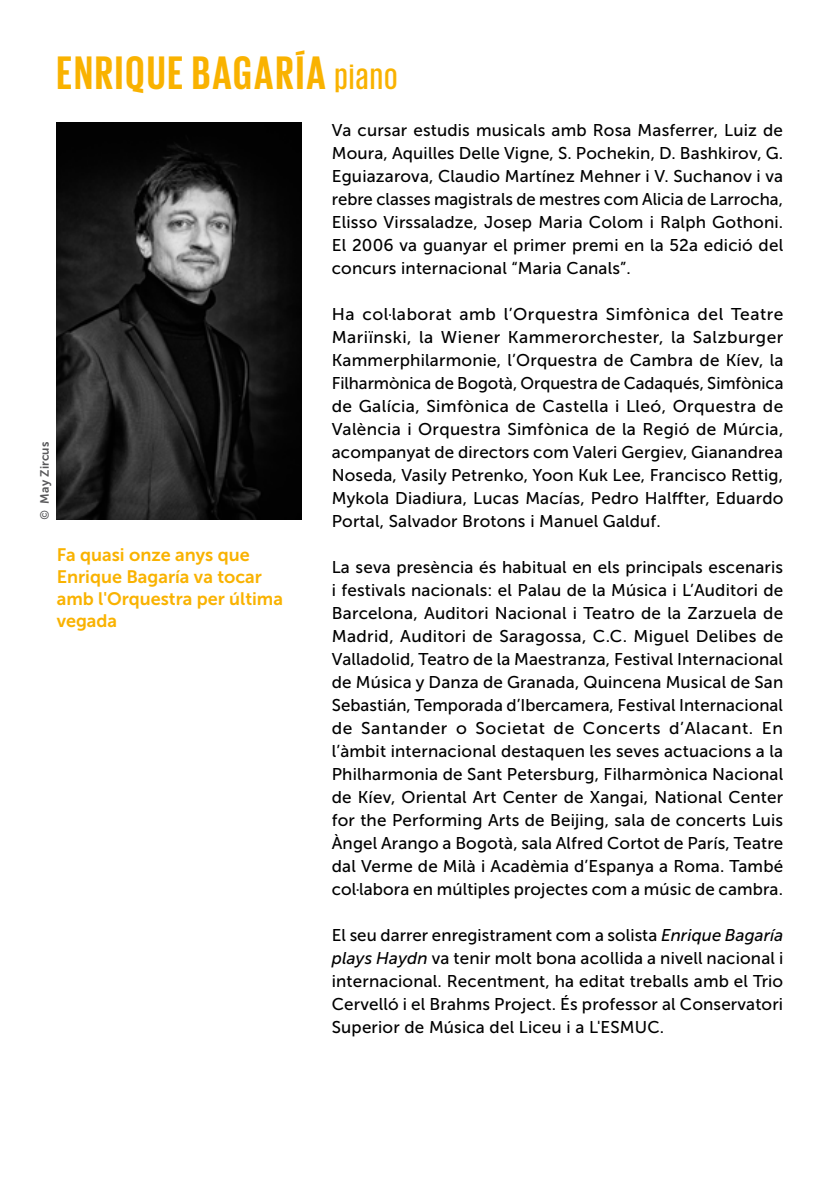
<style>
.page{position:relative;width:840px;height:1191px;background:#fff}
.page>*{position:absolute;margin:0;border:0;box-sizing:border-box;transform-origin:0 0}
.t1{font:700 48px "Giorgio Sans";letter-spacing:.05em;color:#f9b200}
.t2{font:18px/22px "Museo Sans 700";color:#f9b200}
.t3{font:17px/23px "Museo Sans 500";letter-spacing:.01em;color:#000;text-align:justify}
.t4{font:12px "Museo Sans 700";letter-spacing:.01em;color:#58585a}
.s1{font-weight:500;font-size:36px}
.s2{font-style:italic}
.s3{font-family:"Museo Sans 500";font-style:italic}
</style>
<div class="page">
<img style="left:57px;top:123px;width:244px;height:396px">
<h1 class="t1" style="left:57px;top:49px;width:342px">ENRIQUE BAGARÍA <span class="s1">piano</span></h1>
<p class="t3" style="left:331px;top:118px;width:452px">Va cursar estudis musicals amb Rosa Masferrer, Luiz de Moura, Aquilles Delle Vigne, S. Pochekin, D. Bashkirov, G.<br>Eguiazarova, Claudio Martínez Mehner i V. Suchanov i va rebre classes magistrals de mestres com Alicia de Larrocha, Elisso Virssaladze, Josep Maria Colom i Ralph Gothoni.<br>El 2006 va guanyar el primer premi en la 52a edició del concurs internacional “Maria Canals”.</p>
<p class="t3" style="left:331px;top:302px;width:453px">Ha col·laborat amb l’Orquestra Simfònica del Teatre Mariïnski, la Wiener Kammerorchester, la Salzburger Kammerphilarmonie, l’Orquestra de Cambra de Kíev, la Filharmònica de Bogotà, Orquestra de Cadaqués, Simfònica de Galícia, Simfònica de Castella i Lleó, Orquestra de València i Orquestra Simfònica de la Regió de Múrcia, acompanyat de directors com Valeri Gergiev, Gianandrea Noseda, Vasily Petrenko, Yoon Kuk Lee, Francisco Rettig, Mykola Diadiura, Lucas Macías, Pedro Halffter, Eduardo Portal, Salvador Brotons i Manuel Galduf.</p>
<p class="t3" style="left:331px;top:555px;width:453px">La seva presència és habitual en els principals escenaris i festivals nacionals: el Palau de la Música i L’Auditori de Barcelona, Auditori Nacional i Teatro de la Zarzuela de Madrid, Auditori de Saragossa, C.C. Miguel Delibes de Valladolid, Teatro de la Maestranza, Festival Internacional de Música y Danza de Granada, Quincena Musical de San Sebastián, Temporada d’Ibercamera, Festival Internacional de Santander o Societat de Concerts d’Alacant. En l’àmbit internacional destaquen les seves actuacions a la Philharmonia de Sant Petersburg, Filharmònica Nacional de Kíev, Oriental Art Center de Xangai, National Center for the Performing Arts de Beijing, sala de concerts Luis Àngel Arango a Bogotà, sala Alfred Cortot de París, Teatre dal Verme de Milà i Acadèmia d’Espanya a Roma. També col·labora en múltiples projectes com a músic de cambra.</p>
<p class="t3" style="left:331px;top:923px;width:452px">El seu darrer enregistrament com a solista <span class="s2">Enrique Bagaría plays Haydn</span> va tenir molt bona acollida a nivell nacional i internacional. Recentment, ha editat treballs amb el Trio Cervelló i el Brahms Project. És professor al Conservatori Superior de Música del Liceu i a L'ESMUC.</p>
<p class="t4" style="left:38px;top:519px;width:79px;rotate:-90deg"><span class="s3">©</span> May Zircus</p>
<p class="t2" style="left:57px;top:543px;width:228px">Fa quasi onze anys que<br>Enrique Bagaría va tocar amb l'Orquestra per última vegada</p>
</div>
